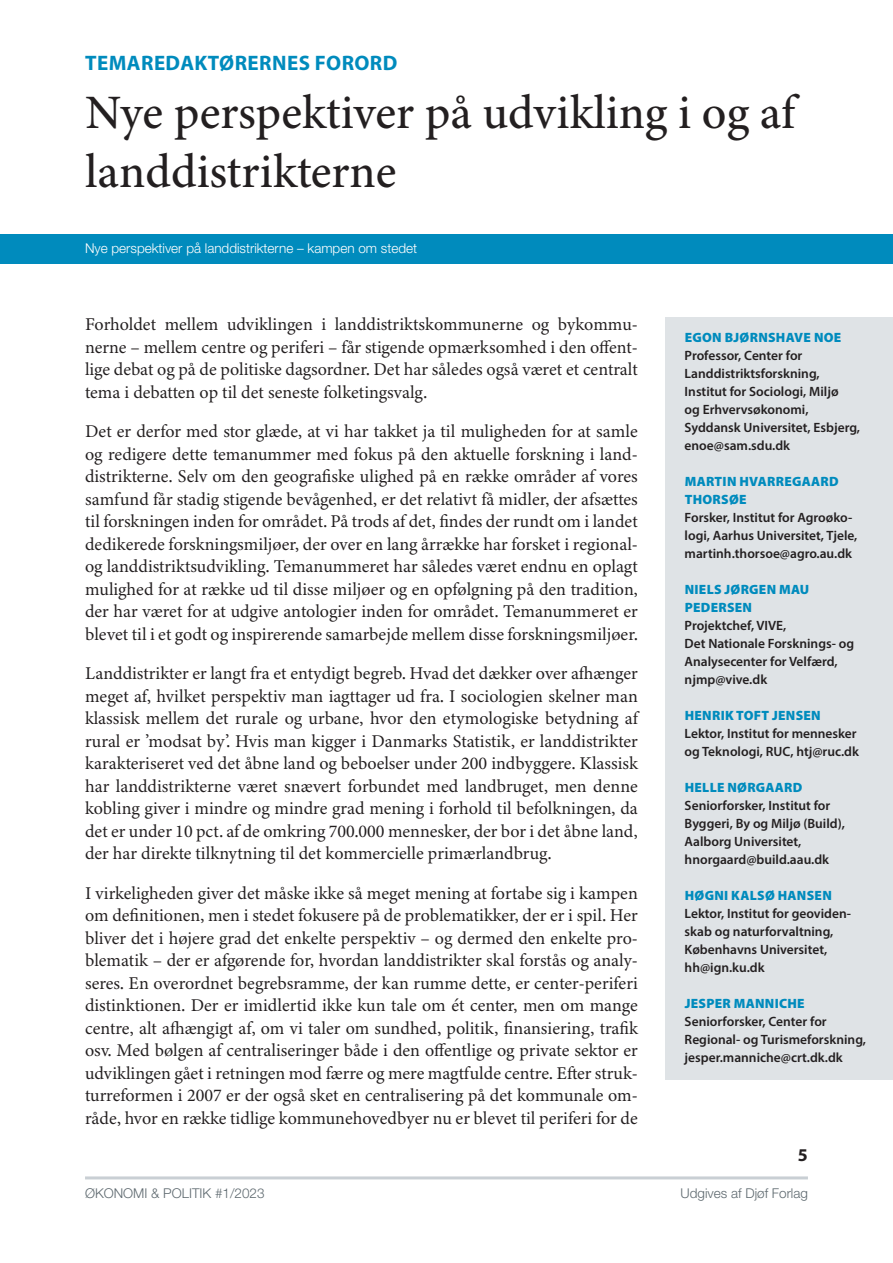
<style>
.page{position:relative;width:893px;height:1263px;background:#fff}
.page>*{position:absolute;margin:0;border:0;box-sizing:border-box;transform-origin:0 0}
.t1{font:500 48px/58.5px "Minion 3";color:#231f20}
.t2{font:700 21px "Myriad Pro";letter-spacing:.02em;color:#008bbd}
.t3{font:18px/22.5px "Minion 3";color:#231f20;text-align:justify}
.t4{font:700 18px "Myriad Pro";color:#231f20}
.t5{font:600 13.5px/18px "Myriad Pro";color:#231f20}
.t6{font:900 13.5px/18px "Myriad Pro";letter-spacing:.02em;color:#008bbd}
.t7{font:300 13.5px "Helvetica Neue LT Std";color:#fff}
.t8{font:300 13.5px "Helvetica Neue LT Std";color:#5e696f}
</style>
<div class="page">
<div style="left:665px;top:317px;width:228px;height:763px;background:#dfe3e6"></div>
<hr style="left:85px;top:1176px;width:723px;height:3px;background:#c9cfd4">
<div style="left:0;top:234px;width:893px;height:30px;background:#008bbd"></div>
<p class="t2" style="left:85px;top:49px;width:314px">TEMAREDAKTØRERNES FORORD</p>
<h1 class="t1" style="left:85px;top:83px;width:711px">Nye perspektiver på udvikling i og af landdistrikterne</h1>
<p class="t7" style="left:85px;top:240px;width:334px">Nye perspektiver på landdistrikterne – kampen om stedet</p>
<p class="t3" style="left:85px;top:313px;width:554px">Forholdet mellem udviklingen i landdistriktskommunerne og bykommu&shy;nerne – mellem centre og periferi – får stigende opmærksomhed i den offent&shy;lige debat og på de politiske dagsordner. Det har således også været et centralt tema i debatten op til det seneste folketingsvalg.</p>
<p class="t3" style="left:85px;top:420px;width:554px">Det er derfor med stor glæde, at vi har takket ja til muligheden for at samle og redigere dette temanummer med fokus på den aktuelle forskning i land&shy;distrikterne. Selv om den geografiske ulighed på en række områder af vores samfund får stadig stigende bevågenhed, er det relativt få midler, der afsættes til forskningen inden for området. På trods af det, findes der rundt om i landet dedikerede forskningsmiljøer, der over en lang årrække har forsket i regional&shy;og landdistriktsudvikling. Temanummeret har således været endnu en oplagt mulighed for at række ud til disse miljøer og en opfølgning på den tradition, der har været for at udgive antologier inden for området. Temanummeret er blevet til i et godt og inspirerende samarbejde mellem disse forskningsmiljøer.</p>
<p class="t3" style="left:85px;top:662px;width:554px">Landdistrikter er langt fra et entydigt begreb. Hvad det dækker over afhænger meget af, hvilket perspektiv man iagttager ud fra. I sociologien skelner man klassisk mellem det rurale og urbane, hvor den etymologiske betydning af rural er ’modsat by’. Hvis man kigger i Danmarks Statistik, er landdistrikter karakteriseret ved det åbne land og beboelser under 200 indbyggere. Klassisk har landdistrikterne været snævert forbundet med landbruget, men denne kobling giver i mindre og mindre grad mening i forhold til befolkningen, da det er under 10 pct. af de omkring 700.000 mennesker, der bor i det åbne land, der har direkte tilknytning til det kommercielle primærlandbrug.</p>
<p class="t3" style="left:85px;top:881px;width:554px">I virkeligheden giver det måske ikke så meget mening at fortabe sig i kampen om definitionen, men i stedet fokusere på de problematikker, der er i spil. Her bliver det i højere grad det enkelte perspektiv – og dermed den enkelte pro&shy;blematik – der er afgørende for, hvordan landdistrikter skal forstås og analy&shy;seres. En overordnet begrebsramme, der kan rumme dette, er center-periferi distinktionen. Der er imidlertid ikke kun tale om ét center, men om mange centre, alt afhængigt af, om vi taler om sundhed, politik, finansiering, trafik osv. Med bølgen af centraliseringer både i den offentlige og private sektor er udviklingen gået i retningen mod færre og mere magtfulde centre. Efter struk&shy;turreformen i 2007 er der også sket en centralisering på det kommunale om&shy;råde, hvor en række tidlige kommunehovedbyer nu er blevet til periferi for de</p>
<p class="t6" style="left:685px;top:328px;width:158px">EGON BJØRNSHAVE NOE</p>
<p class="t5" style="left:685px;top:346px;width:177px">Professor, Center for<br>Landdistriktsforskning,<br>Institut for Sociologi, Miljø<br>og Erhvervsøkonomi,<br>Syddansk Universitet, Esbjerg, enoe@sam.sdu.dk</p>
<p class="t6" style="left:685px;top:472px;width:156px">MARTIN HVARREGAARD<br>THORSØE</p>
<p class="t5" style="left:685px;top:508px;width:174px">Forsker, Institut for Agroøko&shy;logi, Aarhus Universitet, Tjele, martinh.thorsoe@agro.au.dk</p>
<p class="t6" style="left:685px;top:580px;width:126px">NIELS JØRGEN MAU<br>PEDERSEN</p>
<p class="t5" style="left:685px;top:616px;width:171px">Projektchef, VIVE,<br>Det Nationale Forsknings- og<br>Analysecenter for Velfærd, njmp@vive.dk</p>
<p class="t6" style="left:685px;top:706px;width:138px">HENRIK TOFT JENSEN</p>
<p class="t5" style="left:685px;top:724px;width:176px">Lektor, Institut for mennesker og Teknologi, RUC, htj@ruc.dk</p>
<p class="t6" style="left:685px;top:778px;width:119px">HELLE NØRGAARD</p>
<p class="t5" style="left:685px;top:796px;width:162px">Seniorforsker, Institut for<br>Byggeri, By og Miljø (Build),<br>Aalborg Universitet, hnorgaard@build.aau.dk</p>
<p class="t6" style="left:685px;top:886px;width:149px">HØGNI KALSØ HANSEN</p>
<p class="t5" style="left:685px;top:904px;width:168px">Lektor, Institut for geoviden&shy;skab og naturforvaltning,<br>Københavns Universitet, hh@ign.ku.dk</p>
<p class="t6" style="left:685px;top:994px;width:121px">JESPER MANNICHE</p>
<p class="t5" style="left:685px;top:1012px;width:183px">Seniorforsker, Center for<br>Regional- og Turismeforskning, jesper.manniche@crt.dk.dk</p>
<p class="t4" style="left:798px;top:1143px;width:11px">5</p>
<p class="t8" style="left:85px;top:1185px;width:181px">ØKONOMI &amp; POLITIK #1/2023</p>
<p class="t8" style="left:681px;top:1185px;width:129px">Udgives af Djøf Forlag</p>
</div>
